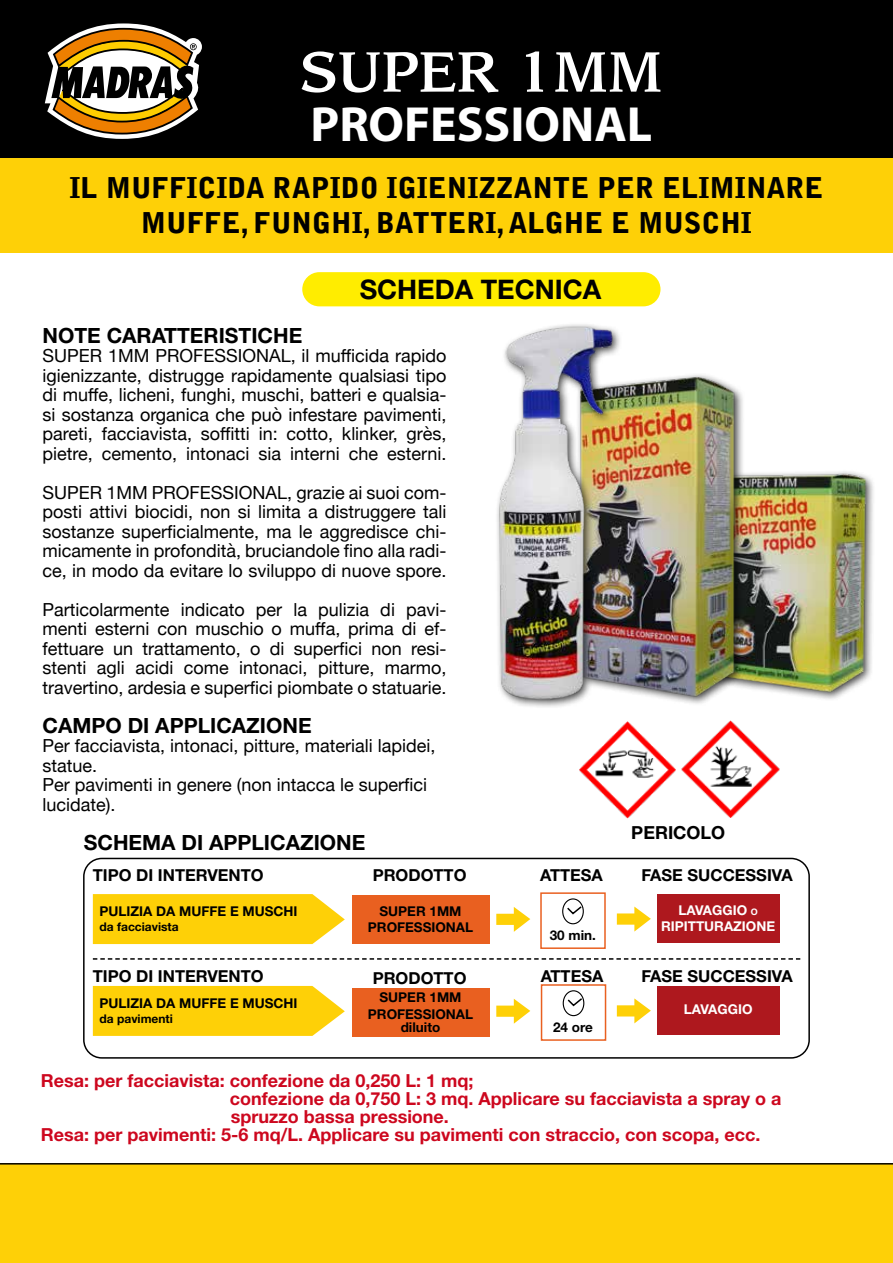
<style>
.page{position:relative;width:893px;height:1263px;background:#fff}
.page>*{position:absolute;margin:0;border:0;box-sizing:border-box;transform-origin:0 0}
.t1{font:500 55.5px "Leawood";color:#fff}
.t2{font:700 49.65px "Myriad Pro";color:#fff}
.t3{font:900 28.5px/34.2px "Bell Gothic Std";color:#000;text-align:center}
.t4{font:700 27px "Helvetica Neue";color:#000}
.t5{font:700 21px "Helvetica Neue";color:#000}
.t6{font:18px/19.5px "Helvetica Neue";color:#000;text-align:justify}
.t7{font:700 18px "Helvetica Neue";color:#cd071e}
.t8{font:700 18px "Helvetica Neue";color:#000}
.t9{font:700 16.5px "Helvetica Neue";color:#000}
.t10{font:700 13.5px/16.2px "Helvetica Neue";color:#000;text-align:center}
.t11{font:700 13.5px/16.2px "Helvetica Neue";color:#fff;text-align:center}
.t12{font:700 12px "Helvetica Neue";color:#000}
.s1{font-size:9px}
</style>
<div class="page">
<div style="left:0;top:0;width:893px;height:158px;background:#000"></div>
<div style="left:0;top:158px;width:893px;height:94px;background:#fed007"></div>
<div style="left:0;top:1163px;width:893px;height:100px;background:#fed007"></div>
<svg style="left:45px;top:23px;width:157px;height:116px"></svg>
<div style="left:302px;top:272px;width:358px;height:34px;background:#ffed00;border-radius:17px"></div>
<div style="left:83px;top:858px;width:727px;height:201px;border:2px solid #000;border-radius:18px"></div>
<svg style="left:496px;top:907px;width:34px;height:25px"></svg>
<div style="left:540px;top:892px;width:66px;height:57px;border:2px solid #e96020"></div>
<div style="left:562px;top:898px;width:22px;height:26px;border:1px solid #000;border-radius:50%"></div>
<svg style="left:567px;top:905px;width:16px;height:10px"></svg>
<svg style="left:617px;top:906px;width:34px;height:25px"></svg>
<div style="left:657px;top:894px;width:122px;height:48px;background:#ae181e"></div>
<svg style="left:93px;top:894px;width:252px;height:50px;background:#fed216"></svg>
<div style="left:352px;top:895px;width:137px;height:48px;background:#e96020"></div>
<svg style="left:93px;top:958px;width:707px;height:2px"></svg>
<svg style="left:496px;top:999px;width:34px;height:25px"></svg>
<div style="left:541px;top:984px;width:65px;height:57px;border:2px solid #e96020"></div>
<div style="left:563px;top:990px;width:21px;height:26px;border:1px solid #000;border-radius:50%"></div>
<svg style="left:567px;top:997px;width:17px;height:10px"></svg>
<svg style="left:617px;top:998px;width:34px;height:25px"></svg>
<div style="left:657px;top:986px;width:122px;height:48px;background:#ae181e"></div>
<svg style="left:93px;top:986px;width:252px;height:50px;background:#fed216"></svg>
<div style="left:352px;top:989px;width:137px;height:48px;background:#e96020"></div>
<img style="left:579px;top:721px;width:97px;height:97px">
<div style="left:706px;top:470px;width:170px;height:232px;background:#000;opacity:.75"></div>
<img style="left:745px;top:470px;width:126px;height:224px">
<div style="left:575px;top:373px;width:170px;height:333px;background:#000;opacity:.75"></div>
<img style="left:626px;top:375px;width:115px;height:325px">
<img style="left:497px;top:324px;width:129px;height:383px">
<img style="left:682px;top:720px;width:97px;height:98px">
<h1 class="t1" style="left:300px;top:38px;width:363px">SUPER 1MM</h1>
<h2 class="t2" style="left:311px;top:92px;width:343px">PROFESSIONAL</h2>
<h3 class="t3" style="left:69px;top:171px;width:756px">IL MUFFICIDA RAPIDO IGIENIZZANTE PER ELIMINARE<br>MUFFE, FUNGHI, BATTERI, ALGHE E MUSCHI</h3>
<h3 class="t4" style="left:360px;top:273px;width:243px">SCHEDA TECNICA</h3>
<p class="t5" style="left:43px;top:322px;width:261px">NOTE CARATTERISTICHE</p>
<p class="t6" style="left:43px;top:347px;width:405px">SUPER 1MM PROFESSIONAL, il mufficida rapido igienizzante, distrugge rapidamente qualsiasi tipo di muffe, licheni, funghi, muschi, batteri e qualsia&shy;si sostanza organica che può infestare pavimenti, pareti, facciavista, soffitti in: cotto, klinker, grès, pietre, cemento, intonaci sia interni che esterni.</p>
<p class="t6" style="left:43px;top:484px;width:405px">SUPER 1MM PROFESSIONAL, grazie ai suoi com&shy;posti attivi biocidi, non si limita a distruggere tali sostanze superficialmente, ma le aggredisce chi&shy;micamente in profondità, bruciandole fino alla radi&shy;ce, in modo da evitare lo sviluppo di nuove spore.</p>
<p class="t6" style="left:43px;top:600px;width:405px">Particolarmente indicato per la pulizia di pavi&shy;menti esterni con muschio o muffa, prima di ef&shy;fettuare un trattamento, o di superfici non resi&shy;stenti agli acidi come intonaci, pitture, marmo, travertino, ardesia e superfici piombate o statuarie.</p>
<p class="t5" style="left:43px;top:712px;width:271px">CAMPO DI APPLICAZIONE</p>
<p class="t6" style="left:43px;top:737px;width:395px;text-align:left">Per facciavista, intonaci, pitture, materiali lapidei, statue.<br>Per pavimenti in genere (non intacca le superfici lucidate).</p>
<p class="t5" style="left:84px;top:829px;width:283px">SCHEMA DI APPLICAZIONE</p>
<p class="t8" style="left:631px;top:821px;width:95px">PERICOLO</p>
<p class="t9" style="left:93px;top:865px;width:172px">TIPO DI INTERVENTO</p>
<p class="t9" style="left:373px;top:865px;width:95px">PRODOTTO</p>
<p class="t9" style="left:540px;top:865px;width:64px">ATTESA</p>
<p class="t9" style="left:641px;top:865px;width:153px">FASE SUCCESSIVA</p>
<p class="t10" style="left:100px;top:903px;width:199px">PULIZIA DA MUFFE E MUSCHI</p>
<p class="t12" style="left:100px;top:919px;width:81px">da facciavista</p>
<p class="t10" style="left:368px;top:902px;width:107px">SUPER 1MM<br>PROFESSIONAL</p>
<p class="t10" style="left:550px;top:927px;width:48px">30 min.</p>
<p class="t11" style="left:661px;top:902px;width:116px">LAVAGGIO <span class="s1">O<br></span>RIPITTURAZIONE</p>
<p class="t9" style="left:93px;top:966px;width:172px">TIPO DI INTERVENTO</p>
<p class="t9" style="left:373px;top:968px;width:95px">PRODOTTO</p>
<p class="t9" style="left:541px;top:966px;width:64px">ATTESA</p>
<p class="t9" style="left:641px;top:966px;width:153px">FASE SUCCESSIVA</p>
<p class="t10" style="left:100px;top:995px;width:199px">PULIZIA DA MUFFE E MUSCHI</p>
<p class="t12" style="left:100px;top:1011px;width:75px">da pavimenti</p>
<p class="t10" style="left:368px;top:989px;width:107px">SUPER 1MM<br>PROFESSIONAL</p>
<p class="t10" style="left:401px;top:1019px;width:41px">diluito</p>
<p class="t10" style="left:553px;top:1019px;width:41px">24 ore</p>
<p class="t11" style="left:684px;top:1001px;width:70px">LAVAGGIO</p>
<p class="t7" style="left:41px;top:1069px;width:434px">Resa: per facciavista: confezione da 0,250 L: 1 mq;</p>
<p class="t7" style="left:230px;top:1087px;width:553px">confezione da 0,750 L: 3 mq. Applicare su facciavista a spray o a</p>
<p class="t7" style="left:231px;top:1105px;width:220px">spruzzo bassa pressione.</p>
<p class="t7" style="left:41px;top:1123px;width:721px">Resa: per pavimenti: 5-6 mq/L. Applicare su pavimenti con straccio, con scopa, ecc.</p>
</div>
